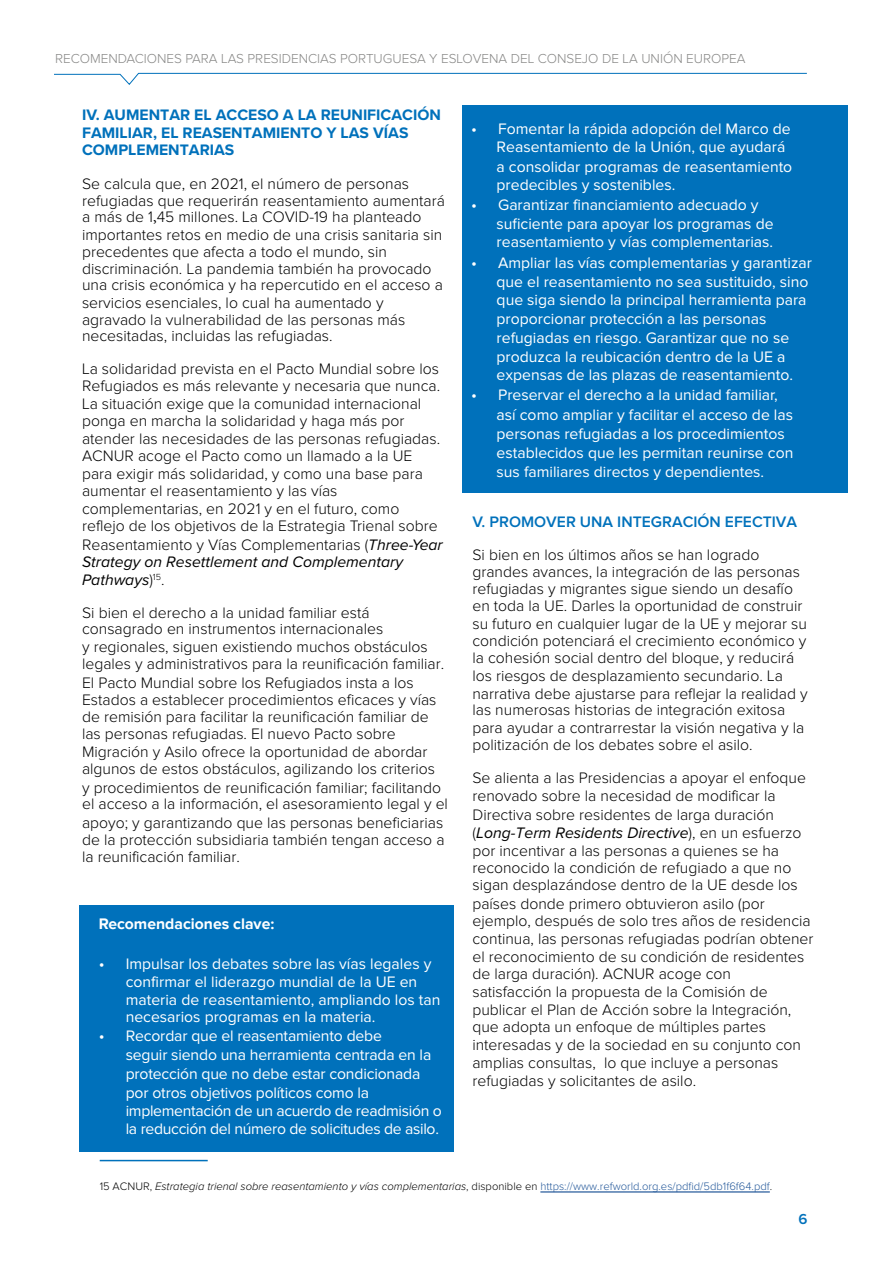
<style>
.page{position:relative;width:893px;height:1263px;background:#fff}
.page>*{position:absolute;margin:0;border:0;box-sizing:border-box;transform-origin:0 0}
.t1{font:300 15.75px/17.5px "Proxima Nova";color:#000}
.t2{font:15.75px/18.8px "Proxima Nova";color:#fff}
.t3{font:700 15.75px/17.7px "Proxima Nova";color:#0071bb}
.t4{font:600 15.75px "Proxima Nova";color:#0071bb}
.t5{font:700 15.75px "Proxima Nova";color:#fff}
.t6{font:600 15px "Proxima Nova";color:#0071bb}
.t7{font:300 13.5px "Proxima Nova";color:#878786}
.t8{font:italic 300 11.25px "Proxima Nova";color:#000}
.s1{font-family:"Minion Pro";font-weight:400}
.s2{font-weight:400;font-style:italic}
.s3{font-size:16.5px}
.s4{font-style:normal}
.s5{font-style:normal;color:#265a9b}
</style>
<div class="page">
<div style="left:462px;top:106px;width:386px;height:387px;background:#0071bb"></div>
<div style="left:79px;top:905px;width:375px;height:246px;background:#0071bb"></div>
<hr style="left:540px;top:1192px;width:230px;height:1px;background:#265a9b">
<svg style="left:54px;top:73px;width:753px;height:12px"></svg>
<hr style="left:100px;top:1160px;width:108px;height:1px;background:#0071bb">
<p class="t7" style="left:55px;top:51px;width:692px">RECOMENDACIONES PARA LAS PRESIDENCIAS PORTUGUESA Y ESLOVENA DEL CONSEJO DE LA UNIÓN EUROPEA</p>
<p class="t3" style="left:82px;top:105px;width:360px">IV. AUMENTAR EL ACCESO A LA REUNIFICACIÓN<br>FAMILIAR, EL REASENTAMIENTO Y LAS VÍAS<br>COMPLEMENTARIAS</p>
<p class="t1" style="left:82px;top:176px;width:364px;line-height:16.6px">Se calcula que, en 2021, el número de personas refugiadas que requerirán reasentamiento aumentará a más de 1<span class="s1">,</span>45 millones. La COVID-19 ha planteado</p>
<p class="t1" style="left:82px;top:227px;width:362px;line-height:16.8px">importantes retos en medio de una crisis sanitaria sin precedentes que afecta a todo el mundo, sin discriminación. La pandemia también ha provocado una crisis económica y ha repercutido en el acceso a</p>
<p class="t1" style="left:82px;top:295px;width:325px;line-height:16.6px">servicios esenciales, lo cual ha aumentado y agravado la vulnerabilidad de las personas más necesitadas, incluidas las refugiadas.</p>
<p class="t1" style="left:82px;top:361px;width:360px">La solidaridad prevista en el Pacto Mundial sobre los Refugiados es más relevante y necesaria que nunca.<br>La situación exige que la comunidad internacional ponga en marcha la solidaridad y haga más por atender las necesidades de las personas refugiadas.<br>ACNUR acoge el Pacto como un llamado a la UE para exigir más solidaridad, y como una base para aumentar el reasentamiento y las vías complementarias, en 2021 y en el futuro, como</p>
<p class="t1" style="left:82px;top:517px;width:362px;line-height:18px">reflejo de los objetivos de la Estrategia Trienal sobre Reasentamiento y Vías Complementarias (<span class="s2">Three-Year Strategy on Resettlement and Complementary Pathways</span>)<sup>15</sup>.</p>
<p class="t1" style="left:82px;top:604px;width:364px">Si bien el derecho a la unidad familiar está consagrado en instrumentos internacionales<br>y regionales, siguen existiendo muchos obstáculos legales y administrativos para la reunificación familiar.<br>El Pacto Mundial sobre los Refugiados insta a los Estados a establecer procedimientos eficaces y vías de remisión para facilitar la reunificación familiar de las personas refugiadas. El nuevo Pacto sobre Migración y Asilo ofrece la oportunidad de abordar algunos de estos obstáculos, agilizando los criterios y procedimientos de reunificación familiar; facilitando</p>
<p class="t1" style="left:82px;top:795px;width:367px;line-height:18.5px">el acceso a la información, el asesoramiento legal y el apoyo; y garantizando que las personas beneficiarias</p>
<p class="t1" style="left:82px;top:831px;width:364px">de la protección subsidiaria también tengan acceso a la reunificación familiar.</p>
<p class="t5" style="left:99px;top:915px;width:177px">Recomendaciones clave:</p>
<p class="t2" style="left:126px;top:954px;width:316px;line-height:17.7px;text-indent:-27px"><span class="s3">•</span> Impulsar los debates sobre las vías legales y confirmar el liderazgo mundial de la UE en materia de reasentamiento, ampliando los tan necesarios programas en la materia.</p>
<p class="t2" style="left:126px;top:1026px;width:318px;text-indent:-27px"><span class="s3">•</span> Recordar que el reasentamiento debe<br>seguir siendo una herramienta centrada en la protección que no debe estar condicionada por otros objetivos políticos como la implementación de un acuerdo de readmisión o la reducción del número de solicitudes de asilo.</p>
<p class="t2" style="left:497px;top:120px;width:296px;line-height:17.9px;text-indent:-26px"><span class="s3">•</span> Fomentar la rápida adopción del Marco de<br>Reasentamiento de la Unión, que ayudará</p>
<p class="t2" style="left:497px;top:158px;width:297px;line-height:17.9px">a consolidar programas de reasentamiento predecibles y sostenibles.</p>
<p class="t2" style="left:497px;top:196px;width:278px;text-indent:-26px"><span class="s3">•</span> Garantizar financiamiento adecuado y suficiente para apoyar los programas de reasentamiento y vías complementarias.</p>
<p class="t2" style="left:497px;top:253px;width:317px;text-indent:-26px"><span class="s3">•</span> Ampliar las vías complementarias y garantizar que el reasentamiento no sea sustituido, sino que siga siendo la principal herramienta para proporcionar protección a las personas refugiadas en riesgo. Garantizar que no se produzca la reubicación dentro de la UE a expensas de las plazas de reasentamiento.</p>
<p class="t2" style="left:497px;top:386px;width:298px;line-height:19.2px;text-indent:-26px"><span class="s3">•</span> Preservar el derecho a la unidad familiar, así como ampliar y facilitar el acceso de las personas refugiadas a los procedimientos establecidos que les permitan reunirse con sus familiares directos y dependientes.</p>
<p class="t4" style="left:472px;top:514px;width:326px">V. PROMOVER UNA INTEGRACIÓN EFECTIVA</p>
<p class="t1" style="left:472px;top:547px;width:337px">Si bien en los últimos años se han logrado grandes avances, la integración de las personas refugiadas y migrantes sigue siendo un desafío en toda la UE. Darles la oportunidad de construir su futuro en cualquier lugar de la UE y mejorar su condición potenciará el crecimiento económico y la cohesión social dentro del bloque, y reducirá los riesgos de desplazamiento secundario. La narrativa debe ajustarse para reflejar la realidad y las numerosas historias de integración exitosa para ayudar a contrarrestar la visión negativa y la politización de los debates sobre el asilo.</p>
<p class="t1" style="left:472px;top:770px;width:335px">Se alienta a las Presidencias a apoyar el enfoque renovado sobre la necesidad de modificar la</p>
<p class="t1" style="left:472px;top:806px;width:330px">Directiva sobre residentes de larga duración (<span class="s2">Long-Term Residents Directive</span>), en un esfuerzo por incentivar a las personas a quienes se ha reconocido la condición de refugiado a que no sigan desplazándose dentro de la UE desde los</p>
<p class="t1" style="left:472px;top:895px;width:343px">países donde primero obtuvieron asilo (por ejemplo, después de solo tres años de residencia continua, las personas refugiadas podrían obtener el reconocimiento de su condición de residentes de larga duración). ACNUR acoge con satisfacción la propuesta de la Comisión de publicar el Plan de Acción sobre la Integración, que adopta un enfoque de múltiples partes</p>
<p class="t1" style="left:472px;top:1035px;width:330px">interesadas y de la sociedad en su conjunto con amplias consultas, lo que incluye a personas refugiadas y solicitantes de asilo.</p>
<p class="t8" style="left:100px;top:1178px;width:674px"><span class="s4">15 ACNUR,</span> Estrategia trienal sobre reasentamiento y vías complementarias<span class="s4">, disponible en</span> <span class="s5">https://www.refworld.org.es/pdfid/5db1f6f64.pdf</span><span class="s4">.</span></p>
<p class="t6" style="left:798px;top:1212px;width:11px">6</p>
</div>
